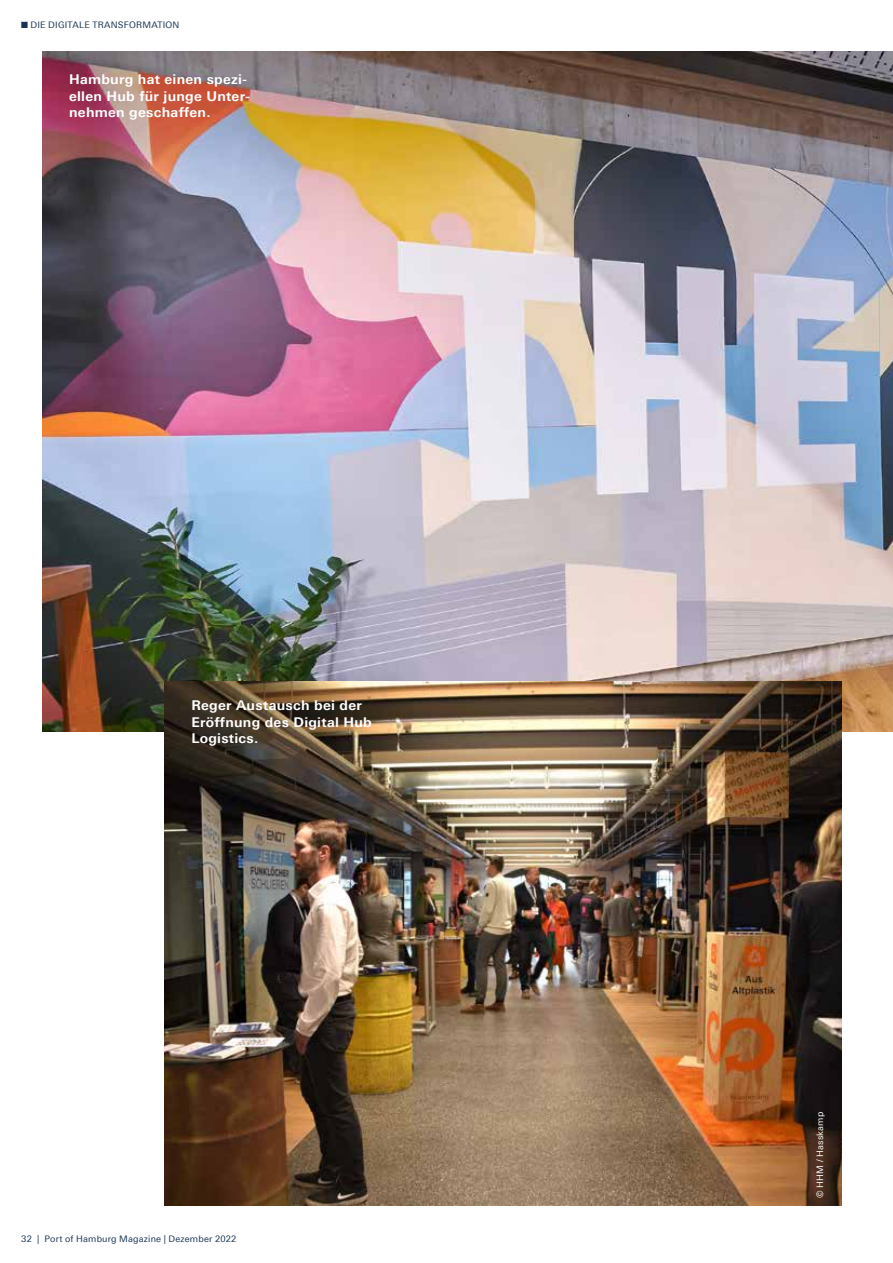
<style>
.page{position:relative;width:893px;height:1263px;background:#fff}
.page>*{position:absolute;margin:0;border:0;box-sizing:border-box;transform-origin:0 0}
.t1{font:700 13.5px/16.5px "Univers Next Pro";letter-spacing:.02em;color:#fff}
.t2{font:9px "Univers Next Pro";letter-spacing:.02em;color:#1a3553}
.t3{font:9px "Univers Next Pro";letter-spacing:.015em;color:#fff}
</style>
<div class="page">
<img style="left:43px;top:51px;width:850px;height:680px">
<img style="left:165px;top:681px;width:677px;height:524px">
<p class="t2" style="left:21px;top:20px;width:160px">■ DIE DIGITALE TRANSFORMATION</p>
<p class="t1" style="left:69px;top:71px;width:182px">Hamburg hat einen spezi&shy;ellen Hub für junge Unter&shy;nehmen geschaffen.</p>
<p class="t1" style="left:191px;top:697px;width:182px">Reger Austausch bei der<br>Eröffnung des Digital Hub<br>Logistics.</p>
<p class="t2" style="left:21px;top:1233px;width:217px">32 | Port of Hamburg Magazine | Dezember 2022</p>
<p class="t3" style="left:815px;top:1198px;width:87px;rotate:-90deg">© HHM / Hasskamp</p>
</div>
